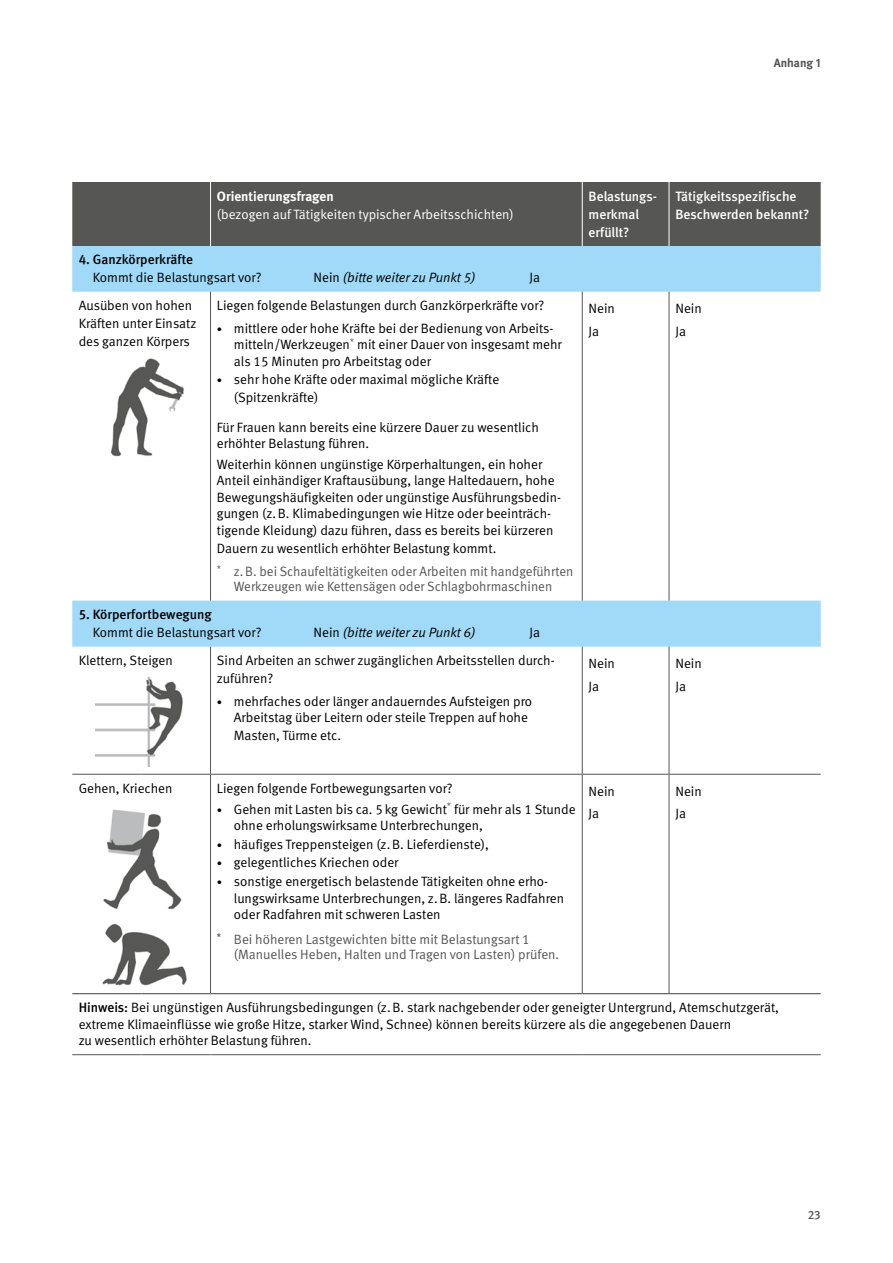
<style>
.page{position:relative;width:893px;height:1263px;background:#fff}
.page>*{position:absolute;margin:0;border:0;box-sizing:border-box;transform-origin:0 0}
.Tabellen_und_Graphen_TI{font:13.5px/16.5px "DGUV Meta";color:#000}
.Fließtext_FN_Checkliste{font:13.5px/15px "DGUV Meta";color:#565655;text-align:center}
.Tabellen_und_Graphen_TI_medium{font:13.5px/18px "DGUV Meta";color:#000}
.Tabellen_und_Graphen_TK{font:500 13.5px/18px "DGUV Meta";color:#fff}
.Tabellen_und_Graphen_TI_medium-2{font:italic 13.5px "DGUV Meta";color:#000}
.Tabellen_und_Graphen_TK-2{font:13.5px "DGUV Meta";color:#fff}
.Tabellen_und_Graphen_TK-3{font:700 13.5px "DGUV Meta";color:#fff}
.t1{font:700 12px "DGUV Meta";color:#565655}
.t2{font:500 12px "DGUV Meta";color:#565655}
.s1{font-weight:500}
.s2{font-style:normal}
.s3{font-size:10.5px}
</style>
<div class="page">
<div style="left:72px;top:182px;width:749px;height:64px;background:#565655"></div>
<svg style="left:72px;top:246px;width:749px;height:401px"></svg>
<hr style="left:210px;top:182px;width:1px;height:64px;background:#fff">
<hr style="left:582px;top:182px;width:1px;height:64px;background:#fff">
<hr style="left:669px;top:182px;width:1px;height:64px;background:#fff">
<hr style="left:210px;top:292px;width:1px;height:309px;background:#565655">
<hr style="left:582px;top:292px;width:1px;height:309px;background:#565655">
<hr style="left:669px;top:292px;width:1px;height:309px;background:#565655">
<hr style="left:210px;top:647px;width:1px;height:127px;background:#565655">
<hr style="left:582px;top:647px;width:1px;height:127px;background:#565655">
<hr style="left:669px;top:647px;width:1px;height:127px;background:#565655">
<hr style="left:72px;top:774px;width:69px;height:1px;background:#565655">
<hr style="left:141px;top:774px;width:70px;height:1px;background:#565655">
<hr style="left:211px;top:774px;width:371px;height:1px;background:#565655">
<hr style="left:210px;top:775px;width:1px;height:218px;background:#565655">
<hr style="left:582px;top:774px;width:87px;height:1px;background:#565655">
<hr style="left:582px;top:775px;width:1px;height:218px;background:#565655">
<hr style="left:669px;top:774px;width:152px;height:1px;background:#565655">
<hr style="left:669px;top:775px;width:1px;height:218px;background:#565655">
<hr style="left:72px;top:993px;width:69px;height:1px;background:#565655">
<hr style="left:141px;top:993px;width:70px;height:1px;background:#565655">
<hr style="left:211px;top:993px;width:371px;height:1px;background:#565655">
<hr style="left:582px;top:993px;width:87px;height:1px;background:#565655">
<hr style="left:669px;top:993px;width:152px;height:1px;background:#565655">
<hr style="left:72px;top:1054px;width:69px;height:1px;background:#565655">
<hr style="left:141px;top:1054px;width:70px;height:1px;background:#565655">
<hr style="left:211px;top:1054px;width:371px;height:1px;background:#565655">
<hr style="left:582px;top:1054px;width:87px;height:1px;background:#565655">
<hr style="left:669px;top:1054px;width:152px;height:1px;background:#565655">
<img style="left:106px;top:354px;width:82px;height:104px">
<img style="left:95px;top:678px;width:88px;height:89px">
<img style="left:103px;top:809px;width:79px;height:101px">
<img style="left:102px;top:923px;width:85px;height:63px">
<p class="t1" style="left:774px;top:56px;width:48px">Anhang 1</p>
<p class="Tabellen_und_Graphen_TK-3" style="left:217px;top:188px;width:118px">Orientierungsfragen</p>
<p class="Tabellen_und_Graphen_TK-2" style="left:217px;top:206px;width:298px">(bezogen auf Tätigkeiten typischer Arbeitsschichten)</p>
<p class="Tabellen_und_Graphen_TI_medium" style="left:93px;top:251px;width:170px;text-indent:-14px"><span class="s1">4. Ganzkörperkräfte<br></span>Kommt die Belastungsart vor?</p>
<p class="Tabellen_und_Graphen_TI_medium-2" style="left:314px;top:270px;width:163px"><span class="s2">Nein</span> (bitte weiter zu Punkt 5)</p>
<p class="Tabellen_und_Graphen_TI_medium" style="left:530px;top:269px;width:12px">Ja</p>
<p class="Tabellen_und_Graphen_TI" style="left:79px;top:297px;width:119px;line-height:18px">Ausüben von hohen<br>Kräften unter Einsatz des ganzen Körpers</p>
<p class="Tabellen_und_Graphen_TI" style="left:217px;top:298px;width:329px">Liegen folgende Belastungen durch Ganzkörperkräfte vor?</p>
<p class="Tabellen_und_Graphen_TI" style="left:234px;top:320px;width:329px;text-indent:-17px"><span class="s3">•</span> mittlere oder hohe Kräfte bei der Bedienung von Arbeits&shy;mitteln/Werkzeugen<sup>*</sup> mit einer Dauer von insgesamt mehr als 15 Minuten pro Arbeitstag oder</p>
<p class="Tabellen_und_Graphen_TI" style="left:234px;top:371px;width:267px;line-height:18px;text-indent:-17px"><span class="s3">•</span> sehr hohe Kräfte oder maximal mögliche Kräfte (Spitzenkräfte)</p>
<p class="Tabellen_und_Graphen_TI" style="left:217px;top:419px;width:324px">Für Frauen kann bereits eine kürzere Dauer zu wesentlich erhöhter Belastung führen.</p>
<p class="Tabellen_und_Graphen_TI" style="left:217px;top:456px;width:346px">Weiterhin können ungünstige Körperhaltungen, ein hoher Anteil einhändiger Kraftausübung, lange Haltedauern, hohe Bewegungshäufigkeiten oder ungünstige Ausführungsbedin&shy;gungen (z.B. Klimabedingungen wie Hitze oder beeinträch&shy;tigende Kleidung) dazu führen, dass es bereits bei kürzeren</p>
<p class="Tabellen_und_Graphen_TI" style="left:217px;top:540px;width:281px">Dauern zu wesentlich erhöhter Belastung kommt.</p>
<p class="Fließtext_FN_Checkliste" style="left:217px;top:564px;width:358px"><sup>*</sup> z.B. bei Schaufeltätigkeiten oder Arbeiten mit handgeführten<br>Werkzeugen wie Kettensägen oder Schlagbohrmaschinen</p>
<p class="Tabellen_und_Graphen_TI_medium" style="left:93px;top:606px;width:170px;text-indent:-14px"><span class="s1">5. Körperfortbewegung<br></span>Kommt die Belastungsart vor?</p>
<p class="Tabellen_und_Graphen_TI_medium-2" style="left:314px;top:625px;width:163px"><span class="s2">Nein</span> (bitte weiter zu Punkt 6)</p>
<p class="Tabellen_und_Graphen_TI_medium" style="left:530px;top:624px;width:12px">Ja</p>
<p class="Tabellen_und_Graphen_TI" style="left:79px;top:653px;width:96px">Klettern, Steigen</p>
<p class="Tabellen_und_Graphen_TI" style="left:217px;top:652px;width:338px;line-height:18px">Sind Arbeiten an schwer zugänglichen Arbeitsstellen durch&shy;zuführen?</p>
<p class="Tabellen_und_Graphen_TI" style="left:234px;top:693px;width:300px;text-indent:-17px"><span class="s3">•</span> mehrfaches oder länger andauerndes Aufsteigen pro<br>Arbeitstag über Leitern oder steile Treppen auf hohe</p>
<p class="Tabellen_und_Graphen_TI" style="left:234px;top:727px;width:109px">Masten, Türme etc.</p>
<p class="Tabellen_und_Graphen_TK" style="left:589px;top:187px;width:69px">Belastungs&shy;merkmal erfüllt?</p>
<p class="Tabellen_und_Graphen_TK" style="left:675px;top:187px;width:136px">Tätigkeitsspezifische<br>Beschwerden bekannt?</p>
<p class="Tabellen_und_Graphen_TI" style="left:589px;top:301px;width:28px">Nein</p>
<p class="Tabellen_und_Graphen_TI" style="left:589px;top:323px;width:12px">Ja</p>
<p class="Tabellen_und_Graphen_TI" style="left:675px;top:301px;width:28px">Nein</p>
<p class="Tabellen_und_Graphen_TI" style="left:675px;top:323px;width:12px">Ja</p>
<p class="Tabellen_und_Graphen_TI" style="left:589px;top:656px;width:28px">Nein</p>
<p class="Tabellen_und_Graphen_TI" style="left:589px;top:678px;width:12px">Ja</p>
<p class="Tabellen_und_Graphen_TI" style="left:675px;top:656px;width:28px">Nein</p>
<p class="Tabellen_und_Graphen_TI" style="left:675px;top:678px;width:12px">Ja</p>
<p class="Tabellen_und_Graphen_TI" style="left:79px;top:780px;width:95px">Gehen, Kriechen</p>
<p class="Tabellen_und_Graphen_TI" style="left:217px;top:780px;width:237px">Liegen folgende Fortbewegungsarten vor?</p>
<p class="Tabellen_und_Graphen_TI" style="left:234px;top:801px;width:343px;text-indent:-17px"><span class="s3">•</span> Gehen mit Lasten bis ca. 5kg Gewicht<sup>*</sup> für mehr als 1 Stunde ohne erholungswirksame Unterbrechungen,</p>
<p class="Tabellen_und_Graphen_TI" style="left:217px;top:836px;width:274px"><span class="s3">•</span> häufiges Treppensteigen (z.B. Lieferdienste),</p>
<p class="Tabellen_und_Graphen_TI" style="left:217px;top:855px;width:183px"><span class="s3">•</span> gelegentliches Kriechen oder</p>
<p class="Tabellen_und_Graphen_TI" style="left:234px;top:873px;width:332px;text-indent:-17px"><span class="s3">•</span> sonstige energetisch belastende Tätigkeiten ohne erho&shy;lungswirksame Unterbrechungen, z.B. längeres Radfahren oder Radfahren mit schweren Lasten</p>
<p class="Fließtext_FN_Checkliste" style="left:234px;top:932px;width:327px;text-align:left;text-indent:-17px"><sup>*</sup> Bei höheren Lastgewichten bitte mit Belastungsart 1 (Manuelles Heben, Halten und Tragen von Lasten) prüfen.</p>
<p class="Tabellen_und_Graphen_TI" style="left:589px;top:783px;width:28px">Nein</p>
<p class="Tabellen_und_Graphen_TI" style="left:589px;top:805px;width:12px">Ja</p>
<p class="Tabellen_und_Graphen_TI" style="left:675px;top:783px;width:28px">Nein</p>
<p class="Tabellen_und_Graphen_TI" style="left:675px;top:805px;width:12px">Ja</p>
<p class="Tabellen_und_Graphen_TI" style="left:79px;top:1000px;width:702px"><span class="s1">Hinweis:</span> Bei ungünstigen Ausführungsbedingungen (z.B. stark nachgebender oder geneigter Untergrund, Atemschutzgerät, extreme Klimaeinflüsse wie große Hitze, starker Wind, Schnee) können bereits kürzere als die angegebenen Dauern<br>zu wesentlich erhöhter Belastung führen.</p>
<p class="t2" style="left:808px;top:1208px;width:15px">23</p>
</div>
